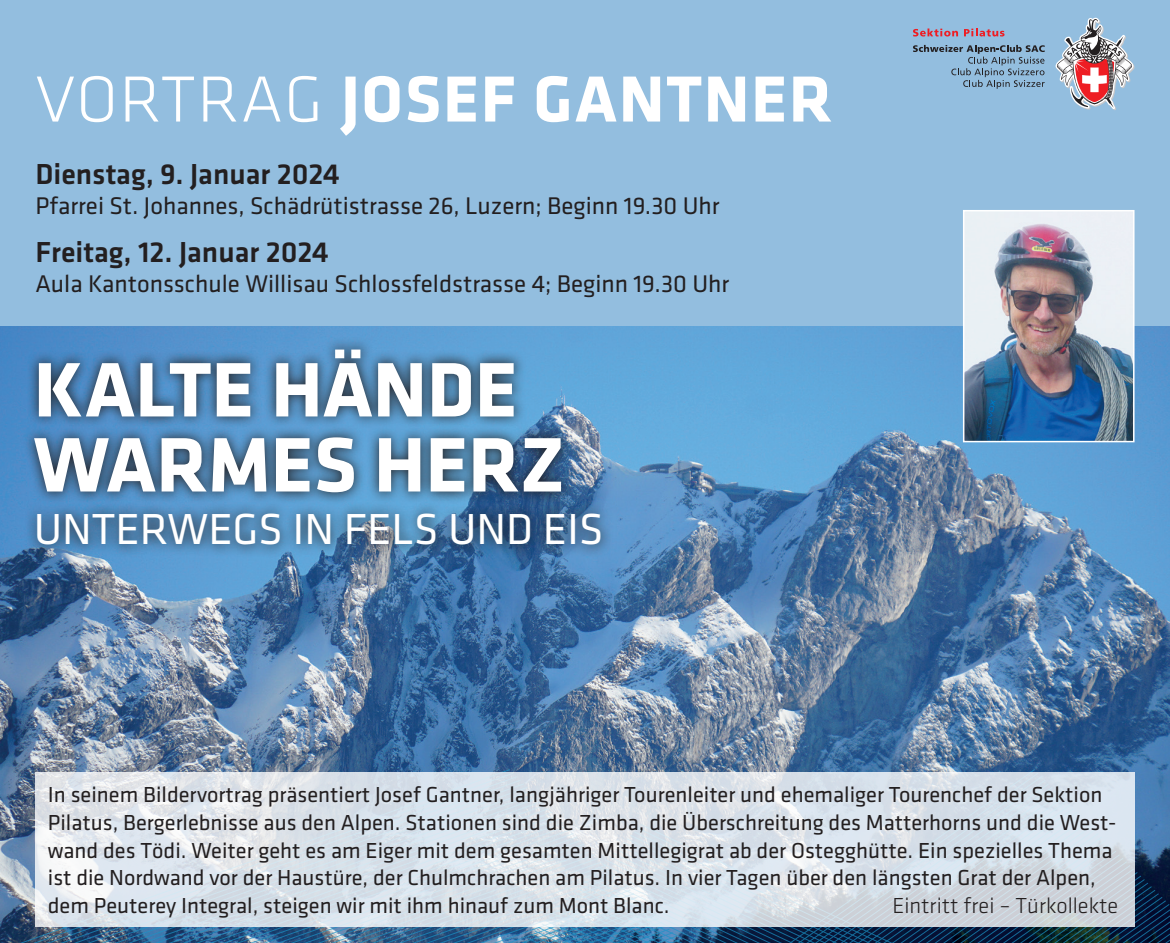
<style>
.page{position:relative;width:1170px;height:943px;background:#fff}
.page>*{position:absolute;margin:0;border:0;box-sizing:border-box;transform-origin:0 0}
.t1{font:700 80px "Klavika";color:#fff}
._10__Lauftext_Einzug{font:700 67.5px "Klavika";letter-spacing:.025em;color:#fff}
.t2{font:45px "Klavika Basic";color:#fff}
._10__Lauftext_Einzug-2{font:500 30px "Klavika";color:#231f20}
._10__Lauftext_Einzug-3{font:25px "Klavika Basic";color:#231f20}
._10__Lauftext_Einzug-4{font:22.5px/27.5px "Klavika Basic";color:#231f20}
._10__Lauftext_Einzug-5{font:300 22.5px "Klavika";color:#231f20}
.s1{font-weight:300}
</style>
<div class="page">
<div style="left:0;top:0;width:1169px;height:753px;background:#93bedf"></div>
<img style="left:0;top:326px;width:1169px;height:443px">
<svg style="left:1034px;top:769px;width:135px;height:174px;background:#284d71"></svg>
<img style="left:0;top:769px;width:1034px;height:174px">
<svg style="left:913px;top:45px;width:131px;height:44px"></svg>
<svg style="left:1055px;top:18px;width:79px;height:92px"></svg>
<svg style="left:913px;top:28px;width:44px;height:8px"></svg>
<svg style="left:964px;top:28px;width:40px;height:8px"></svg>
<img style="left:962px;top:210px;width:173px;height:233px">
<svg style="left:23px;top:337px;width:590px;height:220px;background:#49769e"></svg>
<svg style="left:35px;top:772px;width:1099px;height:154px;background:#dae2e9"></svg>
<p class="_10__Lauftext_Einzug" style="left:35px;top:62px;width:798px"><span class="s1">VORTRAG</span> JOSEF GANTNER</p>
<p class="_10__Lauftext_Einzug-2" style="left:35px;top:158px;width:306px">Dienstag, 9. Januar 2024</p>
<p class="_10__Lauftext_Einzug-3" style="left:35px;top:189px;width:685px">Pfarrei St. Johannes, Schädrütistrasse 26, Luzern; Beginn 19.30 Uhr</p>
<p class="_10__Lauftext_Einzug-2" style="left:35px;top:235px;width:295px">Freitag, 12. Januar 2024</p>
<p class="_10__Lauftext_Einzug-3" style="left:35px;top:267px;width:695px">Aula Kantonsschule Willisau Schlossfeldstrasse 4; Beginn 19.30 Uhr</p>
<p class="t1" style="left:34px;top:346px;width:485px">KALTE HÄNDE</p>
<p class="t1" style="left:34px;top:421px;width:533px">WARMES HERZ</p>
<p class="t2" style="left:34px;top:499px;width:571px">UNTERWEGS IN FELS UND EIS</p>
<p class="_10__Lauftext_Einzug-4" style="left:48px;top:780px;width:1069px">In seinem Bildervortrag präsentiert Josef Gantner, langjähriger Tourenleiter und ehemaliger Tourenchef der Sektion Pilatus, Bergerlebnisse aus den Alpen. Stationen sind die Zimba, die Überschreitung des Matterhorns und die West&shy;wand des Tödi. Weiter geht es am Eiger mit dem gesamten Mittellegigrat ab der Ostegghütte. Ein spezielles Thema ist die Nordwand vor der Haustüre, der Chulmchrachen am Pilatus. In vier Tagen über den längsten Grat der Alpen, dem Peuterey Integral, steigen wir mit ihm hinauf zum Mont Blanc.</p>
<p class="_10__Lauftext_Einzug-5" style="left:892px;top:892px;width:227px">Eintritt frei – Türkollekte</p>
</div>
